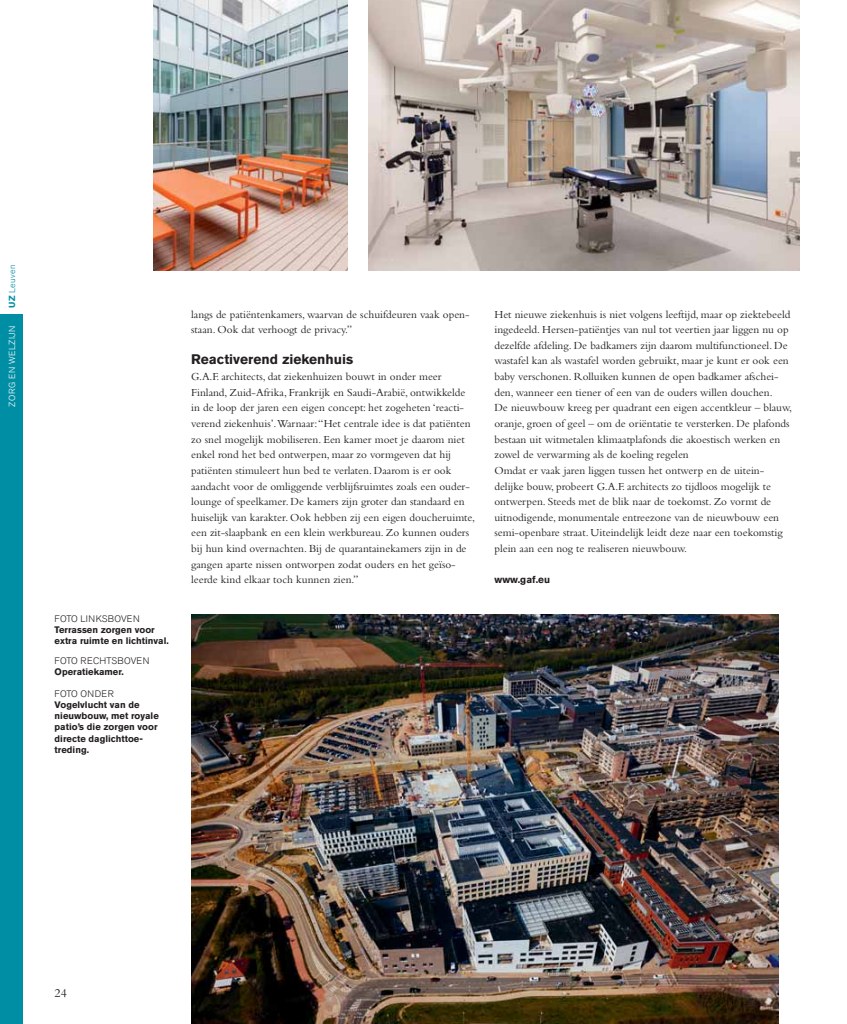
<style>
.page{position:relative;width:847px;height:1024px;background:#fff}
.page>*{position:absolute;margin:0;border:0;box-sizing:border-box;transform-origin:0 0}
.t1{font:700 13.75px "Akzidenz Grotesk BE";color:#231f20}
.t2{font:12.5px "Bembo Std";color:#231f20}
.t3{font:11.25px/15.6px "Bembo Std";color:#231f20}
.t4{font:700 10px "Akzidenz Grotesk BE";color:#231f20}
.t5{font:700 9.38px/11.2px "Akzidenz Grotesk BE";color:#231f20}
.t6{font:300 9.38px "Akzidenz Grotesk BE";letter-spacing:.015em;color:#231f20}
.t7{font:300 9.38px "Akzidenz Grotesk BE";letter-spacing:.035em;color:#231f20}
.t8{font:300 8.75px "Akzidenz Grotesk BE";letter-spacing:.06em;color:#fff}
.t9{font:300 8.75px "Akzidenz Grotesk BE";letter-spacing:.03em;color:#008ea4}
.s1{font-weight:700}
</style>
<div class="page">
<div style="left:0;top:314px;width:23px;height:709px;background:#008ea4"></div>
<img style="left:191px;top:614px;width:586px;height:409px">
<img style="left:154px;top:0;width:193px;height:270px">
<img style="left:368px;top:0;width:431px;height:270px">
<p class="t9" style="left:7px;top:307px;width:44px;rotate:-90deg"><span class="s1">UZ</span> Leuven</p>
<p class="t8" style="left:7px;top:406px;width:83px;rotate:-90deg">ZORG EN WELZIJN</p>
<p class="t6" style="left:55px;top:613px;width:87px">FOTO LINKSBOVEN</p>
<p class="t5" style="left:55px;top:624px;width:116px">Terrassen zorgen voor extra ruimte en lichtinval.</p>
<p class="t6" style="left:55px;top:655px;width:96px">FOTO RECHTSBOVEN</p>
<p class="t5" style="left:55px;top:666px;width:71px">Operatiekamer.</p>
<p class="t7" style="left:55px;top:688px;width:61px">FOTO ONDER</p>
<p class="t5" style="left:55px;top:699px;width:106px">Vogelvlucht van de nieuwbouw, met royale patio’s die zorgen voor directe daglichttoe&shy;treding.</p>
<p class="t3" style="left:191px;top:306px;width:280px">langs de patiëntenkamers, waarvan de schuifdeuren vaak open&shy;staan. Ook dat verhoogt de privacy.”</p>
<p class="t1" style="left:191px;top:351px;width:164px">Reactiverend ziekenhuis</p>
<p class="t3" style="left:191px;top:368px;width:285px">G.A.F. architects, dat ziekenhuizen bouwt in onder meer Finland, Zuid-Afrika, Frankrijk en Saudi-Arabië, ontwikkelde in de loop der jaren een eigen concept: het zogeheten ‘reacti&shy;verend ziekenhuis’.Warnaar: “Het centrale idee is dat patiënten zo snel mogelijk mobiliseren. Een kamer moet je daarom niet enkel rond het bed ontwerpen, maar zo vormgeven dat hij patiënten stimuleert hun bed te verlaten. Daarom is er ook aandacht voor de omliggende verblijfsruimtes zoals een ouder&shy;lounge of speelkamer. De kamers zijn groter dan standaard en huiselijk van karakter. Ook hebben zij een eigen doucheruimte, een zit-slaapbank en een klein werkbureau. Zo kunnen ouders bij hun kind overnachten. Bij de quarantainekamers zijn in de gangen aparte nissen ontworpen zodat ouders en het geïso&shy;leerde kind elkaar toch kunnen zien.”</p>
<p class="t3" style="left:494px;top:306px;width:299px">Het nieuwe ziekenhuis is niet volgens leeftijd, maar op ziektebeeld ingedeeld. Hersen-patiëntjes van nul tot veertien jaar liggen nu op dezelfde afdeling. De badkamers zijn daarom multifunctioneel. De wastafel kan als wastafel worden gebruikt, maar je kunt er ook een baby verschonen. Rolluiken kunnen de open badkamer afschei&shy;den, wanneer een tiener of een van de ouders willen douchen.<br>De nieuwbouw kreeg per quadrant een eigen accentkleur – blauw, oranje, groen of geel – om de oriëntatie te versterken. De plafonds bestaan uit witmetalen klimaatplafonds die akoestisch werken en zowel de verwarming als de koeling regelen<br>Omdat er vaak jaren liggen tussen het ontwerp en de uitein&shy;delijke bouw, probeert G.A.F. architects zo tijdloos mogelijk te ontwerpen. Steeds met de blik naar de toekomst. Zo vormt de uitnodigende, monumentale entreezone van de nieuwbouw een semi-openbare straat. Uiteindelijk leidt deze naar een toekomstig plein aan een nog te realiseren nieuwbouw.</p>
<p class="t4" style="left:494px;top:574px;width:57px">www.gaf.eu</p>
<p class="t2" style="left:55px;top:985px;width:14px">24</p>
</div>
